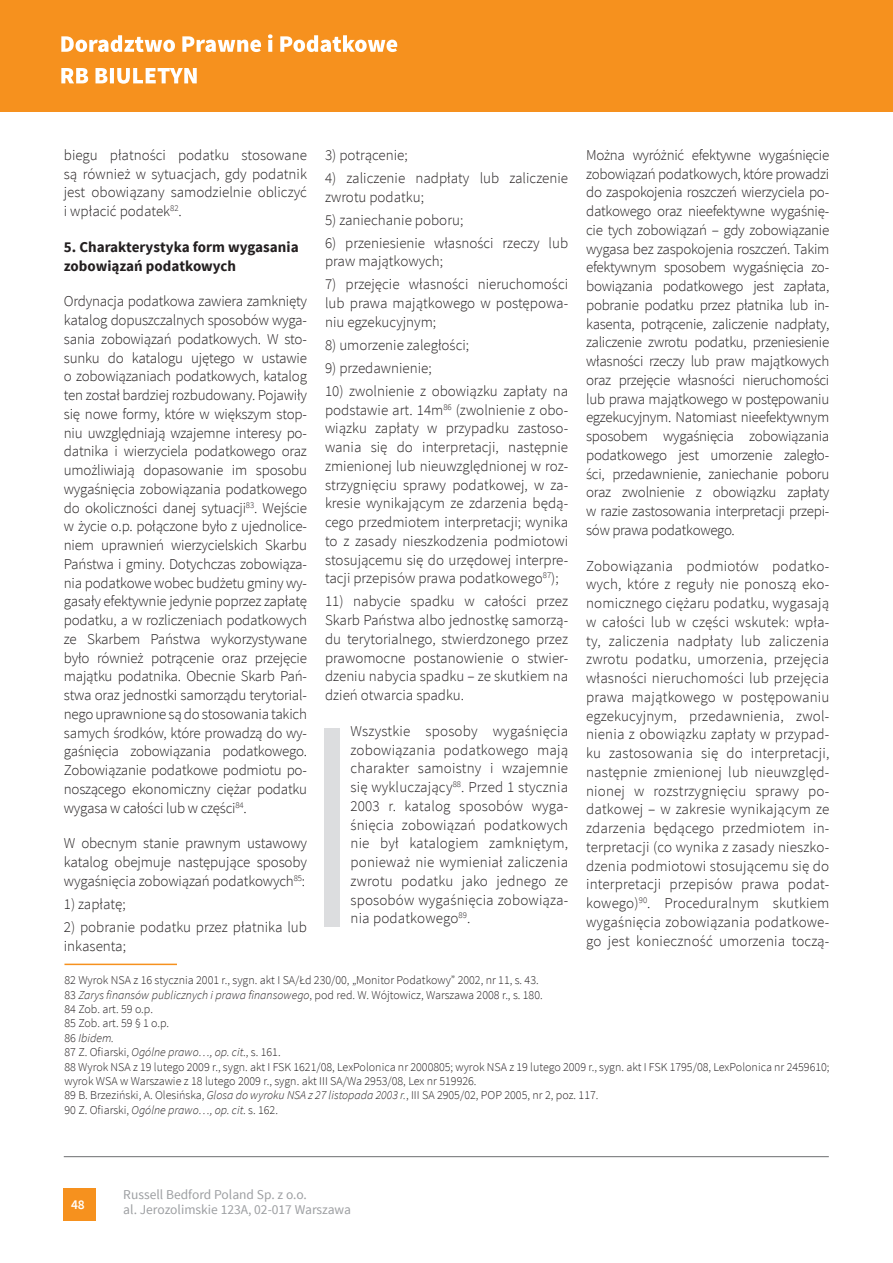
<style>
.page{position:relative;width:893px;height:1263px;background:#fff}
.page>*{position:absolute;margin:0;border:0;box-sizing:border-box;transform-origin:0 0}
.Tekst_główny{font:300 15px/18.8px "Source Sans Pro";color:#231f20;text-align:justify}
.Tekst_główny-2{font:700 15px/18.8px "Source Sans Pro";color:#231f20}
.t1{font:13.5px/15px "Source Sans Pro";color:#9d9fa2}
.t2{font:600 13.5px "Source Sans Pro";color:#fff}
.Przypis{font:300 12px/14.4px "Source Sans Pro";color:#231f20}
.Przypis-2{font:italic 300 12px "Source Sans Pro";color:#231f20}
.s1{font-style:italic}
.s2{font-style:normal}
</style>
<div class="page">
<hr style="left:64px;top:1156px;width:765px;height:1px;background:#6c6d70">
<div style="left:0;top:0;width:893px;height:112px;background:#f6911e"></div>
<div style="left:63px;top:1188px;width:33px;height:33px;background:#f6911e"></div>
<svg style="left:61px;top:68px;width:136px;height:16px"></svg>
<svg style="left:61px;top:34px;width:336px;height:18px"></svg>
<hr style="left:64px;top:963px;width:113px;height:2px;background:#f6911e">
<div style="left:324px;top:728px;width:15px;height:199px;background:#dcdddf"></div>
<p class="Tekst_główny" style="left:64px;top:145px;width:245px">biegu płatności podatku stosowane są również w sytuacjach, gdy podatnik jest obowiązany samodzielnie obliczyć i wpłacić podatek<sup>82</sup>.</p>
<p class="Tekst_główny-2" style="left:64px;top:238px;width:236px">5. Charakterystyka form wygasania zobowiązań podatkowych</p>
<p class="Tekst_główny" style="left:64px;top:292px;width:245px">Ordynacja podatkowa zawiera zamknięty katalog dopuszczalnych sposobów wyga&shy;sania zobowiązań podatkowych. W sto&shy;sunku do katalogu ujętego w ustawie o zobowiązaniach podatkowych, katalog ten został bardziej rozbudowany. Pojawiły się nowe formy, które w większym stop&shy;niu uwzględniają wzajemne interesy po&shy;datnika i wierzyciela podatkowego oraz umożliwiają dopasowanie im sposobu wygaśnięcia zobowiązania podatkowego do okoliczności danej sytuacji<sup>83</sup>. Wejście w życie o.p. połączone było z ujednolice&shy;niem uprawnień wierzycielskich Skarbu Państwa i gminy. Dotychczas zobowiąza&shy;nia podatkowe wobec budżetu gminy wy&shy;gasały efektywnie jedynie poprzez zapłatę podatku, a w rozliczeniach podatkowych ze Skarbem Państwa wykorzystywane było również potrącenie oraz przejęcie majątku podatnika. Obecnie Skarb Pań&shy;stwa oraz jednostki samorządu terytorial&shy;nego uprawnione są do stosowania takich samych środków, które prowadzą do wy&shy;gaśnięcia zobowiązania podatkowego.<br>Zobowiązanie podatkowe podmiotu po&shy;noszącego ekonomiczny ciężar podatku wygasa w całości lub w części<sup>84</sup>.</p>
<p class="Tekst_główny" style="left:64px;top:834px;width:245px">W obecnym stanie prawnym ustawowy katalog obejmuje następujące sposoby wygaśnięcia zobowiązań podatkowych<sup>85</sup>:</p>
<p class="Tekst_główny" style="left:64px;top:895px;width:63px">1) zapłatę;</p>
<p class="Tekst_główny" style="left:64px;top:918px;width:245px">2) pobranie podatku przez płatnika lub inkasenta;</p>
<p class="Tekst_główny" style="left:325px;top:145px;width:84px">3) potrącenie;</p>
<p class="Tekst_główny" style="left:325px;top:168px;width:245px">4) zaliczenie nadpłaty lub zaliczenie zwrotu podatku;</p>
<p class="Tekst_główny" style="left:325px;top:210px;width:140px">5) zaniechanie poboru;</p>
<p class="Tekst_główny" style="left:325px;top:233px;width:245px">6) przeniesienie własności rzeczy lub praw majątkowych;</p>
<p class="Tekst_główny" style="left:325px;top:275px;width:245px">7) przejęcie własności nieruchomości lub prawa majątkowego w postępowa&shy;niu egzekucyjnym;</p>
<p class="Tekst_główny" style="left:325px;top:335px;width:146px">8) umorzenie zaległości;</p>
<p class="Tekst_główny" style="left:325px;top:358px;width:108px">9) przedawnienie;</p>
<p class="Tekst_główny" style="left:325px;top:381px;width:245px">10) zwolnienie z obowiązku zapłaty na podstawie art. 14m<sup>86</sup> (zwolnienie z obo&shy;wiązku zapłaty w przypadku zastoso&shy;wania się do interpretacji, następnie zmienionej lub nieuwzględnionej w roz&shy;strzygnięciu sprawy podatkowej, w za&shy;kresie wynikającym ze zdarzenia będą&shy;cego przedmiotem interpretacji; wynika to z zasady nieszkodzenia podmiotowi stosującemu się do urzędowej interpre&shy;tacji przepisów prawa podatkowego<sup>87</sup>);</p>
<p class="Tekst_główny" style="left:325px;top:592px;width:245px">11) nabycie spadku w całości przez Skarb Państwa albo jednostkę samorzą&shy;du terytorialnego, stwierdzonego przez prawomocne postanowienie o stwier&shy;dzeniu nabycia spadku – ze skutkiem na dzień otwarcia spadku.</p>
<p class="Tekst_główny" style="left:351px;top:722px;width:219px">Wszystkie sposoby wygaśnięcia zobowiązania podatkowego mają charakter samoistny i wzajemnie się wykluczający<sup>88</sup>. Przed 1 stycznia 2003 r. katalog sposobów wyga&shy;śnięcia zobowiązań podatkowych nie był katalogiem zamkniętym, ponieważ nie wymieniał zaliczenia zwrotu podatku jako jednego ze sposobów wygaśnięcia zobowiąza&shy;nia podatkowego<sup>89</sup>.</p>
<p class="Tekst_główny" style="left:586px;top:145px;width:245px">Można wyróżnić efektywne wygaśnięcie zobowiązań podatkowych, które prowadzi do zaspokojenia roszczeń wierzyciela po&shy;datkowego oraz nieefektywne wygaśnię&shy;cie tych zobowiązań – gdy zobowiązanie wygasa bez zaspokojenia roszczeń. Takim efektywnym sposobem wygaśnięcia zo&shy;bowiązania podatkowego jest zapłata, pobranie podatku przez płatnika lub in&shy;kasenta, potrącenie, zaliczenie nadpłaty, zaliczenie zwrotu podatku, przeniesienie własności rzeczy lub praw majątkowych oraz przejęcie własności nieruchomości lub prawa majątkowego w postępowaniu egzekucyjnym. Natomiast nieefektywnym sposobem wygaśnięcia zobowiązania podatkowego jest umorzenie zaległo&shy;ści, przedawnienie, zaniechanie poboru oraz zwolnienie z obowiązku zapłaty w razie zastosowania interpretacji przepi&shy;sów prawa podatkowego.</p>
<p class="Tekst_główny" style="left:586px;top:556px;width:245px">Zobowiązania podmiotów podatko&shy;wych, które z reguły nie ponoszą eko&shy;nomicznego ciężaru podatku, wygasają w całości lub w części wskutek: wpła&shy;ty, zaliczenia nadpłaty lub zaliczenia zwrotu podatku, umorzenia, przejęcia własności nieruchomości lub przejęcia prawa majątkowego w postępowaniu egzekucyjnym, przedawnienia, zwol&shy;nienia z obowiązku zapłaty w przypad&shy;ku zastosowania się do interpretacji, następnie zmienionej lub nieuwzględ&shy;nionej w rozstrzygnięciu sprawy po&shy;datkowej – w zakresie wynikającym ze zdarzenia będącego przedmiotem in&shy;terpretacji (co wynika z zasady nieszko&shy;dzenia podmiotowi stosującemu się do interpretacji przepisów prawa podat&shy;kowego)<sup>90</sup>. Proceduralnym skutkiem wygaśnięcia zobowiązania podatkowe&shy;go jest konieczność umorzenia toczą-</p>
<p class="Przypis" style="left:64px;top:973px;width:476px">82 Wyrok NSA z 16 stycznia 2001 r., sygn. akt I SA/Łd 230/00, „Monitor Podatkowy” 2002, nr 11, s. 43.</p>
<p class="Przypis" style="left:64px;top:987px;width:480px">83 <span class="s1">Zarys finansów publicznych i prawa finansowego</span>, pod red. W. Wójtowicz, Warszawa 2008 r., s. 180.</p>
<p class="Przypis" style="left:64px;top:1002px;width:90px">84 Zob. art. 59 o.p.</p>
<p class="Przypis" style="left:64px;top:1016px;width:106px">85 Zob. art. 59 § 1 o.p.</p>
<p class="Przypis-2" style="left:64px;top:1031px;width:51px"><span class="s2">86</span> Ibidem.</p>
<p class="Przypis" style="left:64px;top:1045px;width:218px">87 Z. Ofiarski, <span class="s1">Ogólne prawo…, op. cit</span>., s. 161.</p>
<p class="Przypis" style="left:64px;top:1059px;width:767px">88 Wyrok NSA z 19 lutego 2009 r., sygn. akt I FSK 1621/08, LexPolonica nr 2000805; wyrok NSA z 19 lutego 2009 r., sygn. akt I FSK 1795/08, LexPolonica nr 2459610; wyrok WSA w Warszawie z 18 lutego 2009 r., sygn. akt III SA/Wa 2953/08, Lex nr 519926.</p>
<p class="Przypis" style="left:64px;top:1088px;width:536px">89 B. Brzeziński, A. Olesińska, <span class="s1">Glosa do wyroku NSA z 27 listopada 2003 r.</span>, III SA 2905/02, POP 2005, nr 2, poz. 117.</p>
<p class="Przypis" style="left:64px;top:1103px;width:215px">90 Z. Ofiarski, <span class="s1">Ogólne prawo…, op. cit</span>. s. 162.</p>
<p class="t2" style="left:71px;top:1196px;width:15px">48</p>
<p class="t1" style="left:123px;top:1187px;width:229px">Russell Bedford Poland Sp. z o.o.<br>al. Jerozolimskie 123A, 02-017 Warszawa</p>
</div>
